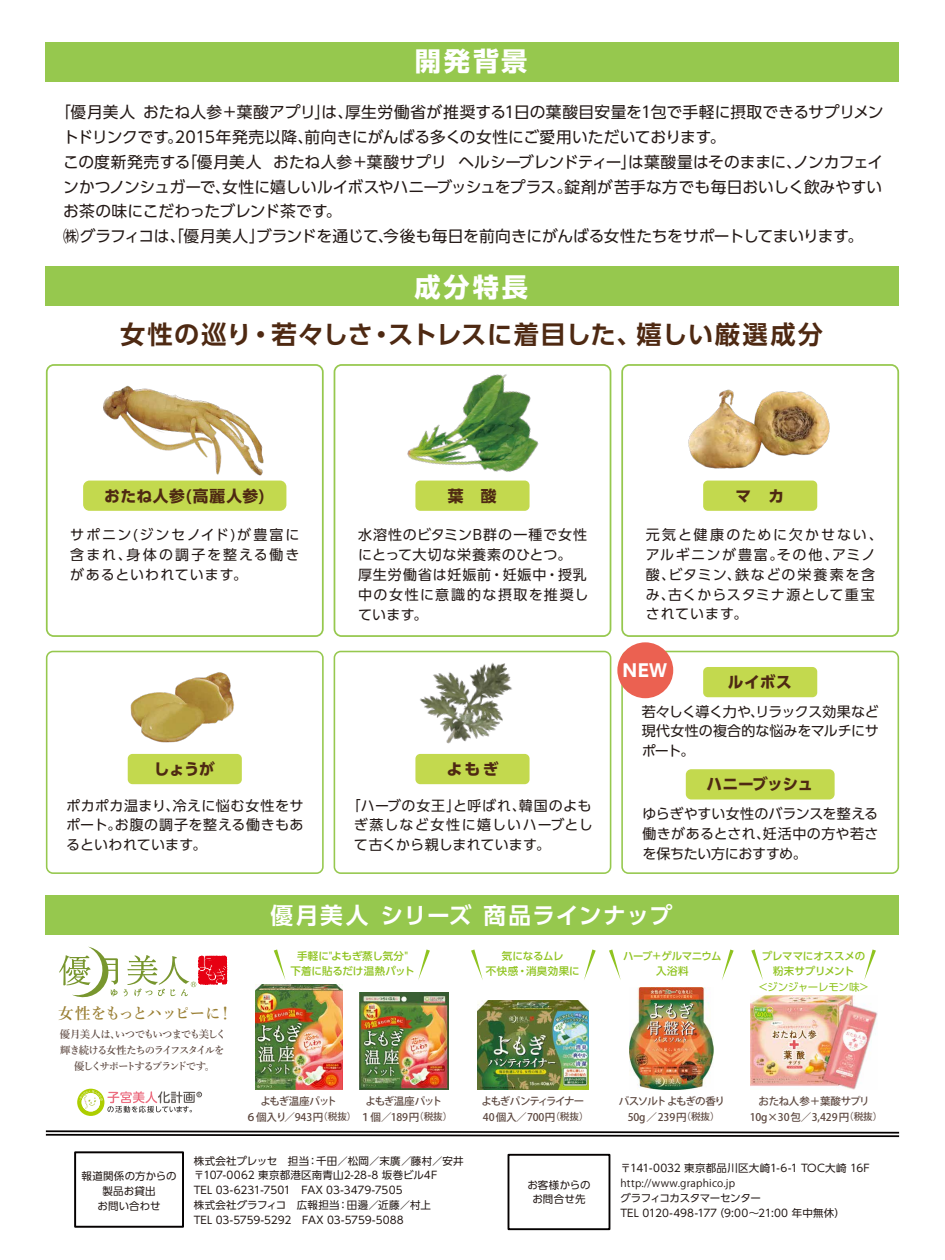
<style>
.page{position:relative;width:945px;height:1260px;background:#fff}
.page>*{position:absolute;margin:0;border:0;box-sizing:border-box;transform-origin:0 0}
.t1{font:700 26.25px "UD Shin Go Pro";letter-spacing:.11em;color:#fff}
.t2{font:700 25.2px "UD Shin Go Pro De";letter-spacing:.03em;color:#4e2912}
.t3{font:700 22.75px "UD Shin Go Pro De";letter-spacing:.035em;color:#fff}
.t4{font:700 17.15px "UD Shin Go Pro";color:#fff}
.t5{font:15.75px/24.8px "UD Shin Go Pro";color:#221815}
.t6{font:700 15.75px "UD Shin Go Pro";letter-spacing:.025em;color:#4e2912}
.t7{font:700 15.75px "UD Shin Go Pro";letter-spacing:-.035em;color:#4e2912}
.t8{font:600 15.58px "Yu Min";letter-spacing:-.075em;color:#9b8035}
.t9{font:14px/19.8px "UD Shin Go Pro";letter-spacing:.045em;color:#221815;text-align:justify}
.t10{font:14px/19.8px "UD Shin Go Pro";letter-spacing:.065em;color:#221815}
.t11{font:10.5px/14.9px "UD Shin Go Pro";letter-spacing:.005em;color:#221815;text-align:center}
.t12{font:500 10.5px/15.8px "Koz Go Pro";letter-spacing:-.01em;color:#5c473f}
.t13{font:500 10.5px/14.9px "UD Shin Go Pro";letter-spacing:-.005em;color:#8fc31f;text-align:center}
.t14{font:600 10.5px/15.6px "Yu Min";letter-spacing:-.135em;color:#5c473f;text-align:center}
.t15{font:10.5px/14.9px "UD Shin Go Pro";letter-spacing:-.03em;color:#221815}
.t16{font:500 10.5px/15.8px "Koz Go Pro";letter-spacing:-.06em;color:#5c473f}
.t17{font:500 10.5px/15.8px "Koz Go Pro";letter-spacing:-.065em;color:#5c473f;text-align:center}
.t18{font:10.5px "Koz Go Pro";letter-spacing:.02em;color:#221815}
.t19{font:500 10.5px/14.9px "UD Shin Go Pro";letter-spacing:-.04em;color:#8fc31f;text-align:center}
.t20{font:10.5px "UD Shin Go Pro";letter-spacing:-.03em;color:#8fc31f}
.t21{font:500 10.5px "Koz Go Pro";letter-spacing:-.09em;color:#5c473f}
.s1{font-size:9.62px}
</style>
<div class="page">
<div style="left:46px;top:43px;width:853px;height:39px;background:#96c84e"></div>
<div style="left:46px;top:267px;width:853px;height:39px;background:#96c84e"></div>
<svg style="left:46px;top:364px;width:278px;height:273px"></svg>
<svg style="left:621px;top:364px;width:278px;height:273px"></svg>
<svg style="left:334px;top:364px;width:277px;height:273px"></svg>
<svg style="left:46px;top:651px;width:278px;height:223px"></svg>
<svg style="left:621px;top:651px;width:278px;height:223px"></svg>
<svg style="left:334px;top:651px;width:277px;height:223px"></svg>
<div style="left:46px;top:895px;width:853px;height:39px;background:#96c84e"></div>
<svg style="left:46px;top:1130px;width:853px;height:7px"></svg>
<img style="left:674px;top:373px;width:172px;height:106px">
<img style="left:101px;top:380px;width:168px;height:102px">
<img style="left:408px;top:650px;width:138px;height:121px">
<img style="left:126px;top:660px;width:118px;height:88px">
<img style="left:386px;top:364px;width:172px;height:147px">
<div style="left:128px;top:754px;width:114px;height:30px;background:#c3d94e;border-radius:5px"></div>
<div style="left:703px;top:667px;width:114px;height:30px;background:#c3d94e;border-radius:5px"></div>
<div style="left:686px;top:769px;width:149px;height:30px;background:#c3d94e;border-radius:5px"></div>
<div style="left:415px;top:754px;width:115px;height:30px;background:#c3d94e;border-radius:5px"></div>
<div style="left:703px;top:481px;width:114px;height:30px;background:#c3d94e;border-radius:5px"></div>
<div style="left:617px;top:642px;width:56px;height:56px;background:#eb6151;border-radius:50%"></div>
<img style="left:359px;top:992px;width:90px;height:98px">
<img style="left:255px;top:985px;width:87px;height:105px">
<img style="left:478px;top:1001px;width:111px;height:89px">
<img style="left:629px;top:987px;width:84px;height:103px">
<img style="left:750px;top:995px;width:127px;height:95px">
<div style="left:74px;top:1151px;width:110px;height:77px;border:2px solid #040000"></div>
<div style="left:508px;top:1154px;width:102px;height:76px;border:2px solid #040000"></div>
<svg style="left:274px;top:950px;width:12px;height:30px"></svg>
<svg style="left:418px;top:950px;width:12px;height:30px"></svg>
<svg style="left:471px;top:950px;width:12px;height:30px"></svg>
<svg style="left:584px;top:950px;width:12px;height:30px"></svg>
<svg style="left:609px;top:950px;width:12px;height:30px"></svg>
<svg style="left:722px;top:950px;width:12px;height:30px"></svg>
<svg style="left:751px;top:950px;width:12px;height:30px"></svg>
<svg style="left:864px;top:950px;width:12px;height:30px"></svg>
<svg style="left:54px;top:934px;width:178px;height:64px"></svg>
<svg style="left:77px;top:1089px;width:27px;height:27px"></svg>
<svg style="left:80px;top:1090px;width:122px;height:23px"></svg>
<h1 class="t1" style="left:415px;top:40px;width:114px">開発背景</h1>
<p class="t5" style="left:63px;top:99px;width:822px">｢優月美人 おたね人参＋葉酸アプリ｣は､厚生労働省が推奨する1日の葉酸目安量を1包で手軽に摂取できるサプリメントドリンクです｡2015年発売以降､前向きにがんばる多くの女性にご愛用いただいております｡<br>この度新発売する｢優月美人 おたね人参＋葉酸サプリ ヘルシーブレンドティー｣は葉酸量はそのままに､ノンカフェインかつノンシュガーで､女性に嬉しいルイボスやハニーブッシュをプラス｡錠剤が苦手な方でも毎日おいしく飲みやすいお茶の味にこだわったブレンド茶です。<br>㈱グラフィコは､｢優月美人｣ブランドを通じて､今後も毎日を前向きにがんばる女性たちをサポートしてまいります。</p>
<h1 class="t1" style="left:414px;top:265px;width:115px">成分特長</h1>
<h2 class="t2" style="left:120px;top:314px;width:704px">女性の巡り・若々しさ・ストレスに着目した、嬉しい厳選成分</h2>
<p class="t6" style="left:104px;top:483px;width:162px">おたね人参(高麗人参)</p>
<p class="t6" style="left:448px;top:483px;width:50px">葉　酸</p>
<p class="t6" style="left:735px;top:483px;width:50px">マ　カ</p>
<p class="t9" style="left:70px;top:525px;width:231px">サポニン(ジンセノイド)が豊富に含まれ､身体の調子を整える働きがあるといわれています。</p>
<p class="t6" style="left:154px;top:756px;width:62px">しょうが</p>
<p class="t9" style="left:66px;top:795px;width:239px">ポカポカ温まり､冷えに悩む女性をサポート｡お腹の調子を整える働きもあるといわれています。</p>
<p class="t10" style="left:358px;top:525px;width:232px">水溶性のビタミンB群の一種で女性にとって大切な栄養素のひとつ。厚生労働省は妊娠前・妊娠中・授乳中の女性に意識的な摂取を推奨しています。</p>
<p class="t9" style="left:646px;top:525px;width:231px">元気と健康のために欠かせない､アルギニンが豊富｡その他､アミノ酸､ビタミン､鉄などの栄養素を含み､古くからスタミナ源として重宝されています。</p>
<p class="t4" style="left:623px;top:657px;width:46px">NEW</p>
<p class="t6" style="left:728px;top:669px;width:65px">ルイボス</p>
<p class="t6" style="left:446px;top:756px;width:54px">よもぎ</p>
<p class="t9" style="left:354px;top:795px;width:240px">｢ハーブの女王｣と呼ばれ､韓国のよもぎ蒸しなど女性に嬉しいハーブとして古くから親しまれています。</p>
<p class="t9" style="left:642px;top:701px;width:239px">若々しく導く力や､リラックス効果など現代女性の複合的な悩みをマルチにサポート｡</p>
<p class="t7" style="left:706px;top:772px;width:108px">ハニーブッシュ</p>
<p class="t9" style="left:642px;top:804px;width:238px">ゆらぎやすい女性のバランスを整える働きがあるとされ､妊活中の方や若さを保ちたい方におすすめ｡</p>
<h3 class="t3" style="left:270px;top:897px;width:403px">優月美人 シリーズ 商品ラインナップ</h3>
<p class="t8" style="left:58px;top:1004px;width:177px">女性をもっとハッピーに！</p>
<p class="t14" style="left:60px;top:1027px;width:168px">優月美人は、いつでもいつまでも美しく輝き続ける女性たちのライフスタイルを優しくサポートするブランドです。</p>
<p class="t13" style="left:291px;top:948px;width:125px">手軽に"よもぎ蒸し気分"下着に貼るだけ温熱パット</p>
<p class="t13" style="left:486px;top:948px;width:95px">気になるムレ<br>不快感・消臭効果に</p>
<p class="t19" style="left:623px;top:948px;width:100px">ハーブ＋ゲルマニウム入浴料</p>
<p class="t13" style="left:762px;top:948px;width:105px">プレママにオススメの粉末サプリメント</p>
<p class="t20" style="left:759px;top:979px;width:111px">&lt;ジンジャーレモン味&gt;</p>
<p class="t12" style="left:246px;top:1094px;width:208px;text-indent:120px">よもぎ温座パット<br>６個入り／943円<span class="s1">（税抜）</span>１個／189円<span class="s1">（税抜）</span></p>
<p class="t21" style="left:260px;top:1094px;width:78px">よもぎ温座パット</p>
<p class="t17" style="left:619px;top:1094px;width:108px">バスソルト よもぎの香り<br>50g／239円<span class="s1">（税抜）</span></p>
<p class="t12" style="left:750px;top:1094px;width:134px;text-align:center">おたね人参＋葉酸サプリ<br>10g×30包／3,429円<span class="s1">（税抜）</span></p>
<p class="t16" style="left:482px;top:1094px;width:109px">よもぎパンティライナー<br>40個入／700円<span class="s1">（税抜）</span></p>
<p class="t11" style="left:81px;top:1168px;width:97px">報道関係の方からの製品お貸出<br>お問い合わせ</p>
<p class="t11" style="left:194px;top:1153px;width:271px;text-align:left">株式会社プレッセ　担当：千田／松岡／末廣／藤村／安井〒107-0062 東京都港区南青山2-28-8 坂巻ビル4F<br>TEL 03-6231-7501　FAX 03-3479-7505<br>株式会社グラフィコ　広報担当：田邊／近藤／村上<br>TEL 03-5759-5292　FAX 03-5759-5088</p>
<p class="t11" style="left:621px;top:1160px;width:251px">〒141-0032 東京都品川区大崎1-6-1 TOC大崎 16F</p>
<p class="t18" style="left:621px;top:1176px;width:116px">http://www.graphico.jp</p>
<p class="t15" style="left:621px;top:1190px;width:226px">グラフィコカスタマーセンター<br>TEL 0120-498-177（9:00～21:00 年中無休）</p>
<p class="t11" style="left:527px;top:1177px;width:65px">お客様からのお問合せ先</p>
</div>
